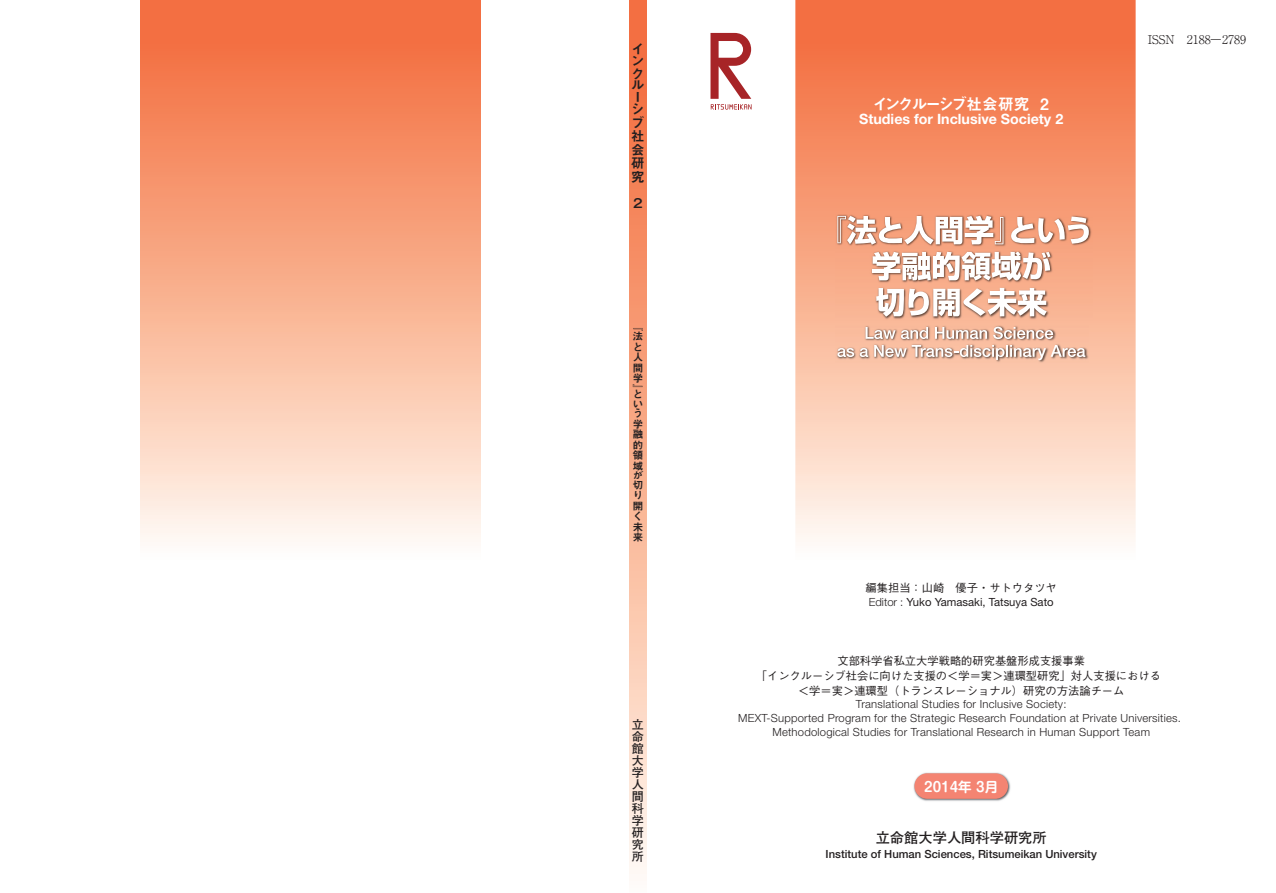
<style>
.page{position:relative;width:1276px;height:893px;background:#fff}
.page>*{position:absolute;margin:0;border:0;box-sizing:border-box;transform-origin:0 0}
.t1{font:15.75px "Midashi Go Pr 6 MB31 90 msp RKSJ V";letter-spacing:-.12em;color:#fff}
.t2{font:700 14.25px "Helvetica Neue LT Std";color:#fff}
.t3{font:14.25px "Futo Go B101 Pr 6 Bold 90 msp RKSJ V";color:#231f20}
.t4{font:13.5px/13.6px "Midashi Go Pro MB31 90 msp RKSJ V";color:#231f20}
.t5{font:13.5px "Shin M Go Pro De Bold 90 msp RKSJ H";color:#fff}
.t6{font:12px "Ryumin Pr 6 Light 90 msp RKSJ H";color:#231f20}
.t7{font:12px/12px "Futo Go B101 Pr 6 Bold 90 msp RKSJ V";color:#231f20;text-align:justify}
.t8{font:300 11.25px/14.2px "Helvetica Neue LT Std";letter-spacing:.02em;color:#231f20;text-align:center}
.t9{font:11.25px/15px "Gothic BBB Pr 6 Medium 90 msp RKSJ H";color:#231f20;text-align:center}
.t10{font:500 11.25px "Helvetica Neue LT Std";color:#231f20}
.t11{font:11.25px "Helvetica Neue LT Std";color:#231f20}
.t12{font:10.5px/10.2px "Midashi Go Pr 6 MB31 90 msp RKSJ V";color:#231f20}
.s1{font-weight:300}
</style>
<div class="page">
<svg style="left:795px;top:0;width:340px;height:542px;background:#f8ac8d"></svg>
<div style="left:140px;top:0;width:340px;height:561px;background:linear-gradient(to bottom,#f26530,#fffaf1)"></div>
<div style="left:629px;top:0;width:17px;height:893px;background:linear-gradient(to bottom,#f26430,#fff8ed)"></div>
<img style="left:913px;top:772px;width:98px;height:29px">
<div style="left:914px;top:773px;width:94px;height:26px;background:#f48472;border-radius:13px"></div>
<img style="left:835px;top:214px;width:257px;height:106px">
<svg style="left:837px;top:216px;width:166px;height:29px"></svg>
<svg style="left:1011px;top:217px;width:78px;height:27px"></svg>
<svg style="left:872px;top:252px;width:178px;height:28px"></svg>
<svg style="left:876px;top:288px;width:170px;height:29px"></svg>
<svg style="left:710px;top:33px;width:41px;height:77px"></svg>
<img style="left:835px;top:325px;width:254px;height:39px">
<svg style="left:865px;top:327px;width:30px;height:12px"></svg>
<svg style="left:901px;top:327px;width:27px;height:12px"></svg>
<svg style="left:935px;top:327px;width:52px;height:12px"></svg>
<svg style="left:993px;top:327px;width:60px;height:12px"></svg>
<svg style="left:837px;top:348px;width:31px;height:9px"></svg>
<svg style="left:874px;top:345px;width:211px;height:15px"></svg>
<p class="t4" style="left:631px;top:45px;width:14px;line-height:12px">インクルー</p>
<p class="t4" style="left:631px;top:104px;width:16px">シブ社会研究　</p>
<p class="t4" style="left:631px;top:198px;width:12px">２</p>
<p class="t12" style="left:633px;top:322px;width:12px">『法と人間学』</p>
<p class="t12" style="left:633px;top:390px;width:12px">という学融的領域が切り開く未来</p>
<p class="t7" style="left:632px;top:720px;width:13px">立命館大学人間科学研究所</p>
<h1 class="t1" style="left:872px;top:98px;width:178px">インクルーシブ社会研究 2</h1>
<p class="t2" style="left:859px;top:111px;width:205px">Studies for Inclusive Society 2</p>
<p class="t6" style="left:1148px;top:35px;width:100px">ISSN 2188―2789</p>
<p class="t9" style="left:865px;top:581px;width:193px">編集担当：山崎　優子・サトウタツヤ</p>
<p class="t11" style="left:869px;top:595px;width:186px"><span class="s1">Editor :</span> Yuko Yamasaki, Tatsuya Sato</p>
<p class="t9" style="left:756px;top:655px;width:406px">文部科学省私立大学戦略的研究基盤形成支援事業<br>「インクルーシブ社会に向けた支援の＜学＝実＞連環型研究」対人支援における＜学＝実＞連環型（トランスレーショナル）研究の方法論チーム</p>
<p class="t8" style="left:738px;top:698px;width:444px">Translational Studies for Inclusive Society:<br>MEXT-Supported Program for the Strategic Research Foundation at Private Universities.<br>Methodological Studies for Translational Research in Human Support Team</p>
<p class="t5" style="left:924px;top:782px;width:76px">2014年 3月</p>
<p class="t3" style="left:875px;top:832px;width:172px">立命館大学人間科学研究所</p>
<p class="t10" style="left:825px;top:847px;width:273px">Institute of Human Sciences, Ritsumeikan University</p>
</div>
